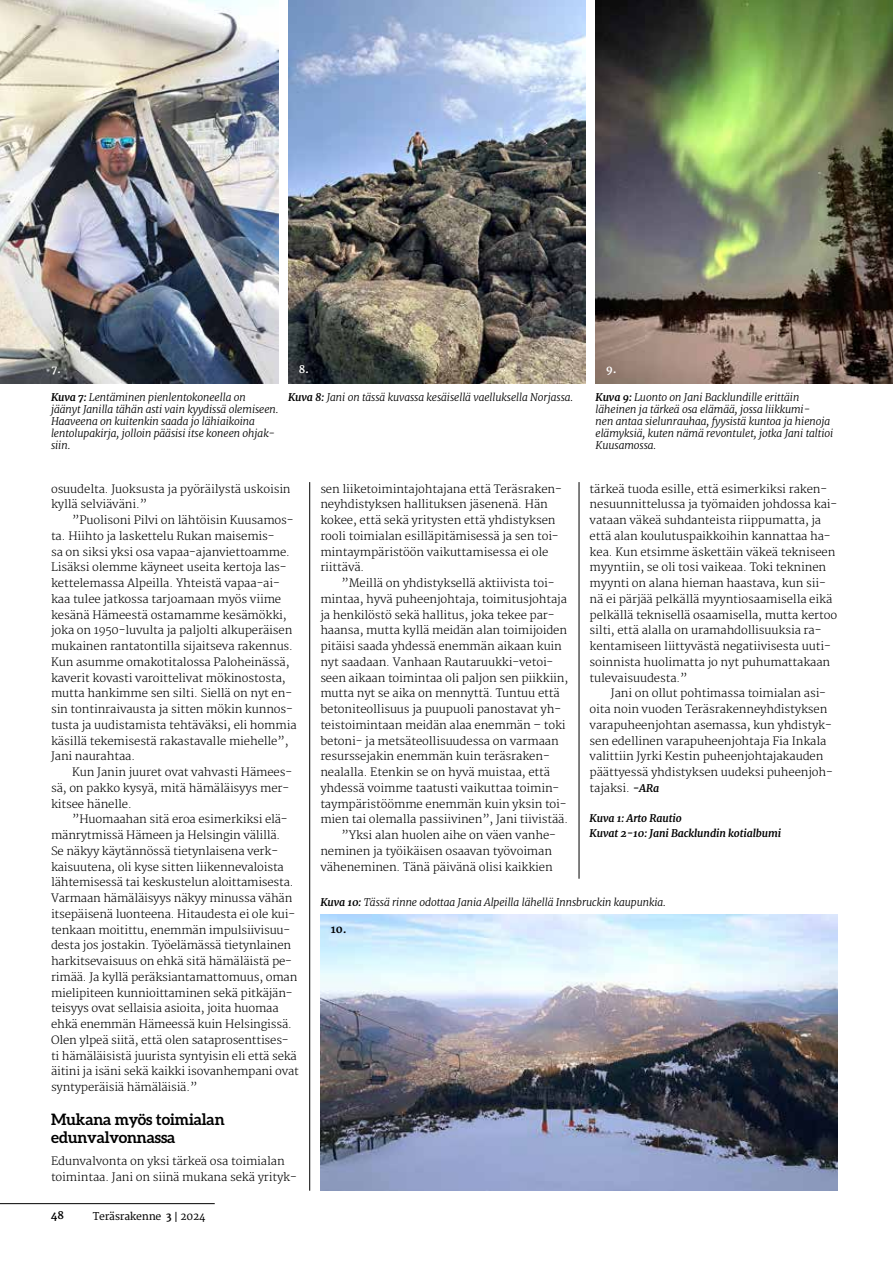
<style>
.page{position:relative;width:893px;height:1263px;background:#fff}
.page>*{position:absolute;margin:0;border:0;box-sizing:border-box;transform-origin:0 0}
.t1{font:700 15.75px/18px "Aleo";letter-spacing:-.01em;color:#000}
.t2{font:300 11.25px/15.8px "Merriweather";letter-spacing:-.01em;color:#000}
.t3{font:italic 300 10.5px/12px "Merriweather";letter-spacing:-.01em;color:#000}
.t4{font:italic 700 10.5px/15px "Merriweather";letter-spacing:-.01em;color:#000}
.t5{font:10.5px "Merriweather";letter-spacing:-.025em;color:#000}
.t6{font:700 10.5px "Merriweather";color:#fff}
.t7{font:700 10.5px "Merriweather";color:#000}
.s1{font-weight:700}
.s2{font-weight:700;font-style:italic;font-size:10.5px}
</style>
<div class="page">
<hr style="left:0;top:1203px;width:215px;height:1px;background:#000">
<hr style="left:309px;top:482px;width:1px;height:709px;background:#000">
<hr style="left:579px;top:482px;width:1px;height:397px;background:#000">
<img style="left:0;top:0;width:278px;height:384px">
<img style="left:288px;top:0;width:298px;height:384px">
<img style="left:320px;top:914px;width:518px;height:277px">
<img style="left:595px;top:0;width:298px;height:384px">
<p class="t6" style="left:51px;top:363px;width:12px">7.</p>
<p class="t6" style="left:299px;top:363px;width:12px">8.</p>
<p class="t6" style="left:606px;top:363px;width:12px">9.</p>
<p class="t3" style="left:51px;top:391px;width:229px"><span class="s1">Kuva 7:</span> Lentäminen pienlentokoneella on<br>jäänyt Janilla tähän asti vain kyydissä olemiseen.<br>Haaveena on kuitenkin saada jo lähiaikoina lentolupakirja, jolloin pääsisi itse koneen ohjak&shy;siin.</p>
<p class="t3" style="left:288px;top:391px;width:287px"><span class="s1">Kuva 8:</span> Jani on tässä kuvassa kesäisellä vaelluksella Norjassa.</p>
<p class="t3" style="left:595px;top:391px;width:239px"><span class="s1">Kuva 9:</span> Luonto on Jani Backlundille erittäin läheinen ja tärkeä osa elämää, jossa liikkumi-<br>nen antaa sielunrauhaa, fyysistä kuntoa ja hienoja elämyksiä, kuten nämä revontulet, jotka Jani taltioi Kuusamossa.</p>
<p class="t2" style="left:51px;top:481px;width:241px">osuudelta. Juoksusta ja pyöräilystä uskoisin kyllä selviäväni.”</p>
<p class="t2" style="left:51px;top:513px;width:247px;text-indent:21px">”Puolisoni Pilvi on lähtöisin Kuusamos&shy;ta. Hiihto ja laskettelu Rukan maisemis-<br>sa on siksi yksi osa vapaa-ajanviettoamme.<br>Lisäksi olemme käyneet useita kertoja las&shy;kettelemassa Alpeilla. Yhteistä vapaa-ai&shy;kaa tulee jatkossa tarjoamaan myös viime kesänä Hämeestä ostamamme kesämökki, joka on 1950-luvulta ja paljolti alkuperäisen mukainen rantatontilla sijaitseva rakennus.<br>Kun asumme omakotitalossa Paloheinässä, kaverit kovasti varoittelivat mökinostosta, mutta hankimme sen silti. Siellä on nyt en&shy;sin tontinraivausta ja sitten mökin kunnos&shy;tusta ja uudistamista tehtäväksi, eli hommia käsillä tekemisestä rakastavalle miehelle”, Jani naurahtaa.</p>
<p class="t2" style="left:51px;top:765px;width:243px;text-indent:21px">Kun Janin juuret ovat vahvasti Hämees&shy;sä, on pakko kysyä, mitä hämäläisyys mer&shy;kitsee hänelle.</p>
<p class="t2" style="left:51px;top:812px;width:249px;text-indent:21px">”Huomaahan sitä eroa esimerkiksi elä&shy;mänrytmissä Hämeen ja Helsingin välillä.<br>Se näkyy käytännössä tietynlaisena verk&shy;kaisuutena, oli kyse sitten liikennevaloista lähtemisessä tai keskustelun aloittamisesta.<br>Varmaan hämäläisyys näkyy minussa vähän itsepäisenä luonteena. Hitaudesta ei ole kui&shy;tenkaan moitittu, enemmän impulsiivisuu&shy;desta jos jostakin. Työelämässä tietynlainen harkitsevaisuus on ehkä sitä hämäläistä pe&shy;rimää. Ja kyllä peräksiantamattomuus, oman mielipiteen kunnioittaminen sekä pitkäjän&shy;teisyys ovat sellaisia asioita, joita huomaa ehkä enemmän Hämeessä kuin Helsingissä.<br>Olen ylpeä siitä, että olen sataprosenttises&shy;ti hämäläisistä juurista syntyisin eli että sekä äitini ja isäni sekä kaikki isovanhempani ovat syntyperäisiä hämäläisiä.”</p>
<h1 class="t1" style="left:51px;top:1110px;width:175px">Mukana myös toimialan edunvalvonnassa</h1>
<p class="t2" style="left:51px;top:1154px;width:247px">Edunvalvonta on yksi tärkeä osa toimialan toimintaa. Jani on siinä mukana sekä yrityk-</p>
<p class="t7" style="left:51px;top:1209px;width:15px">48</p>
<p class="t5" style="left:93px;top:1210px;width:114px">Teräsrakenne <span class="s1">3</span> | 2024</p>
<p class="t2" style="left:320px;top:481px;width:243px">sen liiketoimintajohtajana että Teräsraken&shy;neyhdistyksen hallituksen jäsenenä. Hän kokee, että sekä yritysten että yhdistyksen rooli toimialan esilläpitämisessä ja sen toi&shy;mintaympäristöön vaikuttamisessa ei ole riittävä.</p>
<p class="t2" style="left:342px;top:576px;width:214px">”Meillä on yhdistyksellä aktiivista toi-</p>
<p class="t2" style="left:320px;top:591px;width:248px">mintaa, hyvä puheenjohtaja, toimitusjohtaja</p>
<p class="t2" style="left:320px;top:607px;width:236px">ja henkilöstö sekä hallitus, joka tekee par-</p>
<p class="t2" style="left:320px;top:623px;width:248px">haansa, mutta kyllä meidän alan toimijoiden</p>
<p class="t2" style="left:320px;top:639px;width:243px">pitäisi saada yhdessä enemmän aikaan kuin</p>
<p class="t2" style="left:320px;top:654px;width:235px">nyt saadaan. Vanhaan Rautaruukki-vetoi-</p>
<p class="t2" style="left:320px;top:670px;width:249px">seen aikaan toimintaa oli paljon sen piikkiin,</p>
<p class="t2" style="left:320px;top:686px;width:241px">mutta nyt se aika on mennyttä. Tuntuu että</p>
<p class="t2" style="left:320px;top:702px;width:242px">betoniteollisuus ja puupuoli panostavat yh-</p>
<p class="t2" style="left:320px;top:717px;width:247px">teistoimintaan meidän alaa enemmän – toki</p>
<p class="t2" style="left:320px;top:733px;width:240px">betoni- ja metsäteollisuudessa on varmaan</p>
<p class="t2" style="left:320px;top:749px;width:231px">resurssejakin enemmän kuin teräsraken-</p>
<p class="t2" style="left:320px;top:765px;width:231px">nealalla. Etenkin se on hyvä muistaa, että</p>
<p class="t2" style="left:320px;top:780px;width:241px">yhdessä voimme taatusti vaikuttaa toimin-</p>
<p class="t2" style="left:320px;top:796px;width:248px">taympäristöömme enemmän kuin yksin toi-</p>
<p class="t2" style="left:320px;top:812px;width:250px">mien tai olemalla passiivinen”, Jani tiivistää.</p>
<p class="t2" style="left:342px;top:828px;width:216px">”Yksi alan huolen aihe on väen vanhe-</p>
<p class="t2" style="left:320px;top:843px;width:233px">neminen ja työikäisen osaavan työvoiman</p>
<p class="t2" style="left:320px;top:859px;width:234px">väheneminen. Tänä päivänä olisi kaikkien</p>
<p class="t2" style="left:590px;top:481px;width:249px">tärkeä tuoda esille, että esimerkiksi raken&shy;nesuunnittelussa ja työmaiden johdossa kai&shy;vataan väkeä suhdanteista riippumatta, ja että alan koulutuspaikkoihin kannattaa ha&shy;kea. Kun etsimme äskettäin väkeä tekniseen myyntiin, se oli tosi vaikeaa. Toki tekninen myynti on alana hieman haastava, kun sii&shy;nä ei pärjää pelkällä myyntiosaamisella eikä pelkällä teknisellä osaamisella, mutta kertoo silti, että alalla on uramahdollisuuksia ra&shy;kentamiseen liittyvästä negatiivisesta uuti&shy;soinnista huolimatta jo nyt puhumattakaan tulevaisuudesta.”</p>
<p class="t2" style="left:590px;top:686px;width:245px;text-indent:21px">Jani on ollut pohtimassa toimialan asi&shy;oita noin vuoden Teräsrakenneyhdistyksen varapuheenjohtan asemassa, kun yhdistyk&shy;sen edellinen varapuheenjohtaja Fia Inkala valittiin Jyrki Kestin puheenjohtajakauden päättyessä yhdistyksen uudeksi puheenjoh&shy;tajaksi. <span class="s2">-ARa</span></p>
<p class="t4" style="left:590px;top:811px;width:193px">Kuva 1: Arto Rautio<br>Kuvat 2-10: Jani Backlundin kotialbumi</p>
<p class="t3" style="left:320px;top:896px;width:347px"><span class="s1">Kuva 10:</span> Tässä rinne odottaa Jania Alpeilla lähellä Innsbruckin kaupunkia.</p>
<p class="t7" style="left:331px;top:923px;width:17px">10.</p>
</div>
